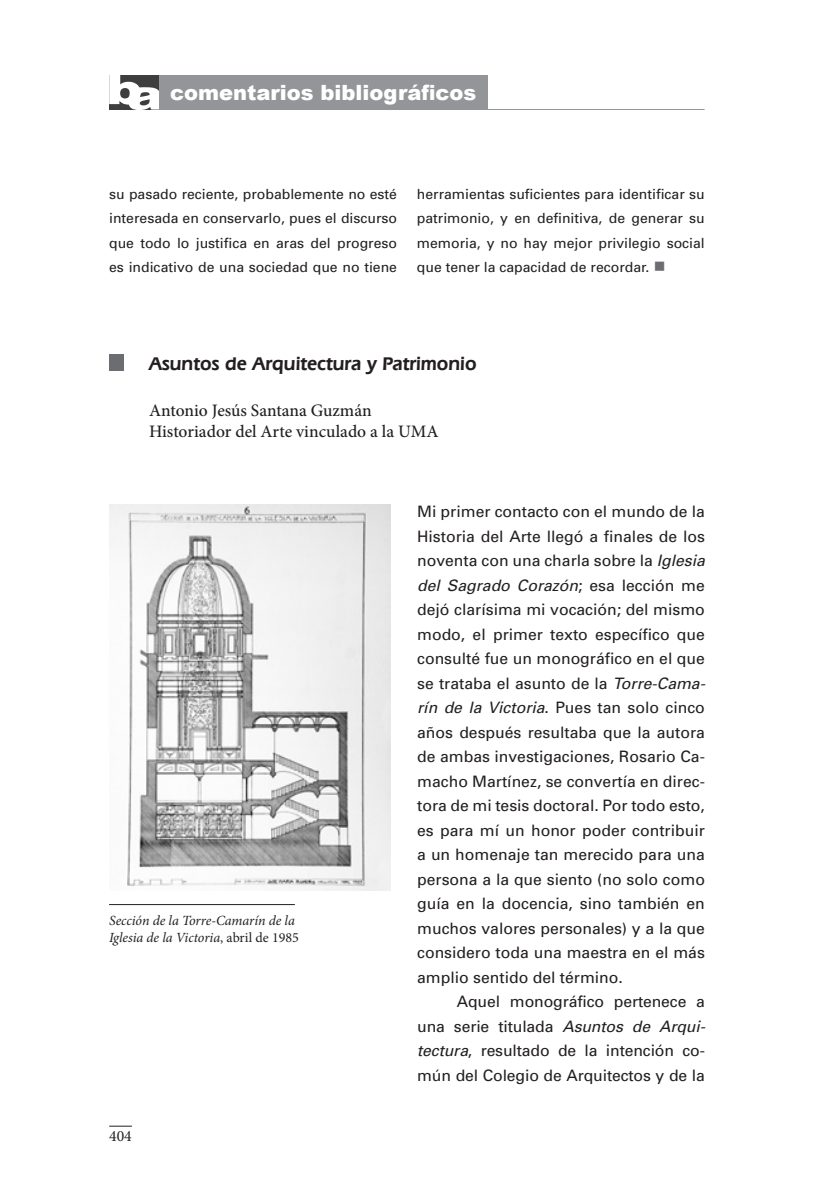
<style>
.page{position:relative;width:819px;height:1191px;background:#fff}
.page>*{position:absolute;margin:0;border:0;box-sizing:border-box;transform-origin:0 0}
.t1{font:900 21px "Arial";color:#fff}
.t2{font:600 19.25px "Eras IT Cby BT";color:#231f20}
.t3{font:500 17.5px/21px "Minion Pro";color:#231f20}
.t4{font:15.75px/24.5px "Univers";letter-spacing:-.005em;color:#231f20;text-align:justify}
.t5{font:15.75px "Minion Pro";color:#231f20}
.t6{font:14px/24.5px "Univers";color:#231f20;text-align:justify}
.t7{font:italic 14px/17.5px "Minion Pro";letter-spacing:-.005em;color:#231f20}
.s1{color:#6c6d70}
.s2{font-style:normal}
.s3{font-style:italic}
</style>
<div class="page">
<hr style="left:109px;top:109px;width:595px;height:1px;background:#939598">
<svg style="left:109px;top:1125px;width:23px;height:1px"></svg>
<svg style="left:109px;top:75px;width:50px;height:35px"></svg>
<div style="left:159px;top:75px;width:328px;height:35px;background:#939598"></div>
<div style="left:109px;top:354px;width:15px;height:17px;background:#6c6d70"></div>
<hr style="left:109px;top:904px;width:186px;height:1px;background:#231f20">
<img style="left:109px;top:505px;width:282px;height:385px">
<h1 class="t1" style="left:170px;top:80px;width:308px">comentarios bibliográficos</h1>
<p class="t6" style="left:109px;top:181px;width:289px">su pasado reciente, probablemente no esté interesada en conservarlo, pues el discurso que todo lo justifica en aras del progreso es indicativo de una sociedad que no tiene</p>
<p class="t6" style="left:417px;top:181px;width:289px">herramientas suficientes para identificar su patrimonio, y en definitiva, de generar su memoria, y no hay mejor privilegio social que tener la capacidad de recordar. <span class="s1">■</span></p>
<p class="t2" style="left:149px;top:352px;width:329px">Asuntos de Arquitectura y Patrimonio</p>
<p class="t3" style="left:149px;top:400px;width:291px">Antonio Jesús Santana Guzmán<br>Historiador del Arte vinculado a la UMA</p>
<p class="t7" style="left:109px;top:911px;width:191px">Sección de la Torre-Camarín de la<br>Iglesia de la Victoria<span class="s2">, abril de 1985</span></p>
<p class="t5" style="left:109px;top:1125px;width:24px">404</p>
<p class="t4" style="left:417px;top:499px;width:289px">Mi primer contacto con el mundo de la Historia del Arte llegó a finales de los noventa con una charla sobre la <span class="s3">Iglesia del Sagrado Corazón</span>; esa lección me dejó clarísima mi vocación; del mismo modo, el primer texto específico que consulté fue un monográfico en el que se trataba el asunto de la <span class="s3">Torre-Cama&shy;rín de la Victoria</span>. Pues tan solo cinco años después resultaba que la autora de ambas investigaciones, Rosario Ca&shy;macho Martínez, se convertía en direc&shy;tora de mi tesis doctoral. Por todo esto, es para mí un honor poder contribuir a un homenaje tan merecido para una persona a la que siento (no solo como guía en la docencia, sino también en muchos valores personales) y a la que considero toda una maestra en el más amplio sentido del término.</p>
<p class="t4" style="left:417px;top:989px;width:289px;text-indent:40px">Aquel monográfico pertenece a una serie titulada <span class="s3">Asuntos de Arqui&shy;tectura</span>, resultado de la intención co&shy;mún del Colegio de Arquitectos y de la</p>
</div>
